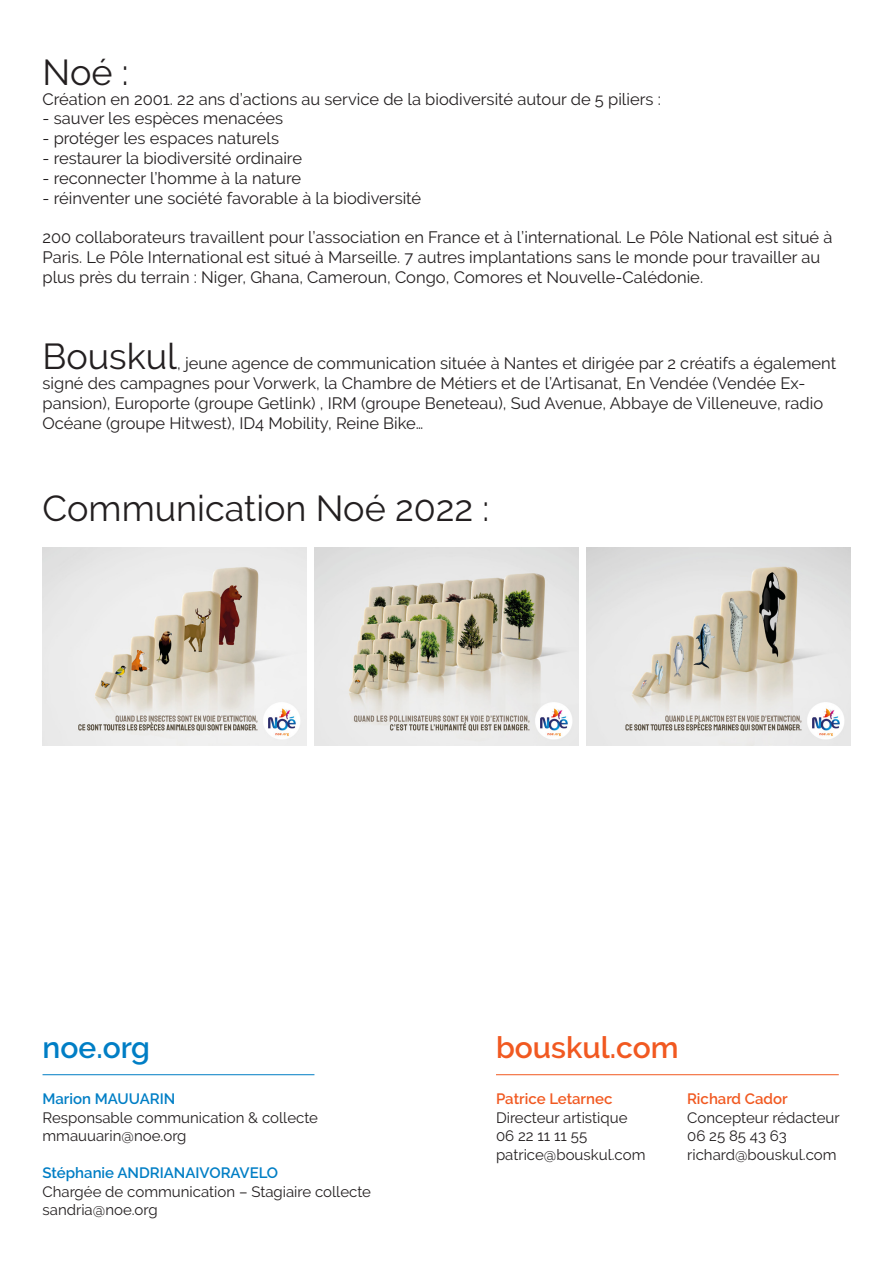
<style>
.page{position:relative;width:893px;height:1263px;background:#fff}
.page>*{position:absolute;margin:0;border:0;box-sizing:border-box;transform-origin:0 0}
.t1{font:36px "Raleway";color:#231f20}
.t2{font:600 30px "Raleway";color:#f15921}
.t3{font:600 30px "Raleway";color:#007ec5}
.t4{font:16.5px/19.8px "Raleway";color:#231f20}
.t5{font:15px "Raleway";color:#231f20}
.t6{font:600 15px "Raleway";color:#007ec5}
.t7{font:600 15px "Raleway";color:#f15921}
.s1{font-size:36px}
</style>
<div class="page">
<img style="left:43px;top:547px;width:264px;height:198px">
<img style="left:314px;top:547px;width:264px;height:198px">
<img style="left:586px;top:547px;width:264px;height:198px">
<hr style="left:43px;top:1074px;width:271px;height:1px;background:#007ec5">
<hr style="left:496px;top:1074px;width:343px;height:1px;background:#f15921">
<p class="t1" style="left:43px;top:51px;width:88px">Noé :</p>
<p class="t4" style="left:43px;top:89px;width:620px">Création en 2001. 22 ans d’actions au service de la biodiversité autour de 5 piliers :</p>
<p class="t4" style="left:43px;top:109px;width:242px">- sauver les espèces menacées</p>
<p class="t4" style="left:43px;top:128px;width:238px">- protéger les espaces naturels</p>
<p class="t4" style="left:43px;top:148px;width:261px">- restaurer la biodiversité ordinaire</p>
<p class="t4" style="left:43px;top:168px;width:260px">- reconnecter l’homme à la nature</p>
<p class="t4" style="left:43px;top:188px;width:380px">- réinventer une société favorable à la biodiversité</p>
<p class="t4" style="left:43px;top:227px;width:791px">200 collaborateurs travaillent pour l’association en France et à l’international. Le Pôle National est situé à<br>Paris. Le Pôle International est situé à Marseille. 7 autres implantations sans le monde pour travailler au plus près du terrain : Niger, Ghana, Cameroun, Congo, Comores et Nouvelle-Calédonie.</p>
<p class="t4" style="left:43px;top:353px;width:795px"><span class="s1">Bouskul</span>, jeune agence de communication située à Nantes et dirigée par 2 créatifs a également signé des campagnes pour Vorwerk, la Chambre de Métiers et de l’Artisanat, En Vendée (Vendée Ex&shy;pansion), Europorte (groupe Getlink) , IRM (groupe Beneteau), Sud Avenue, Abbaye de Villeneuve, radio Océane (groupe Hitwest), ID4 Mobility, Reine Bike…</p>
<p class="t1" style="left:43px;top:487px;width:448px">Communication Noé 2022 :</p>
<p class="t3" style="left:43px;top:1030px;width:109px">noe.org</p>
<p class="t2" style="left:496px;top:1030px;width:184px">bouskul.com</p>
<p class="t6" style="left:43px;top:1090px;width:134px">Marion MAUUARIN</p>
<p class="t5" style="left:43px;top:1109px;width:277px">Responsable communication &amp; collecte</p>
<p class="t5" style="left:43px;top:1127px;width:145px">mmauuarin@noe.org</p>
<p class="t6" style="left:43px;top:1164px;width:237px">Stéphanie ANDRIANAIVORAVELO</p>
<p class="t5" style="left:43px;top:1183px;width:330px">Chargée de communication – Stagiaire collecte</p>
<p class="t5" style="left:43px;top:1201px;width:117px">sandria@noe.org</p>
<p class="t7" style="left:496px;top:1090px;width:118px">Patrice Letarnec</p>
<p class="t5" style="left:496px;top:1109px;width:133px">Directeur artistique</p>
<p class="t5" style="left:496px;top:1127px;width:93px">06 22 11 11 55</p>
<p class="t5" style="left:496px;top:1146px;width:151px">patrice@bouskul.com</p>
<p class="t7" style="left:687px;top:1090px;width:102px">Richard Cador</p>
<p class="t5" style="left:687px;top:1109px;width:154px">Concepteur rédacteur</p>
<p class="t5" style="left:687px;top:1127px;width:101px">06 25 85 43 63</p>
<p class="t5" style="left:687px;top:1146px;width:151px">richard@bouskul.com</p>
</div>
